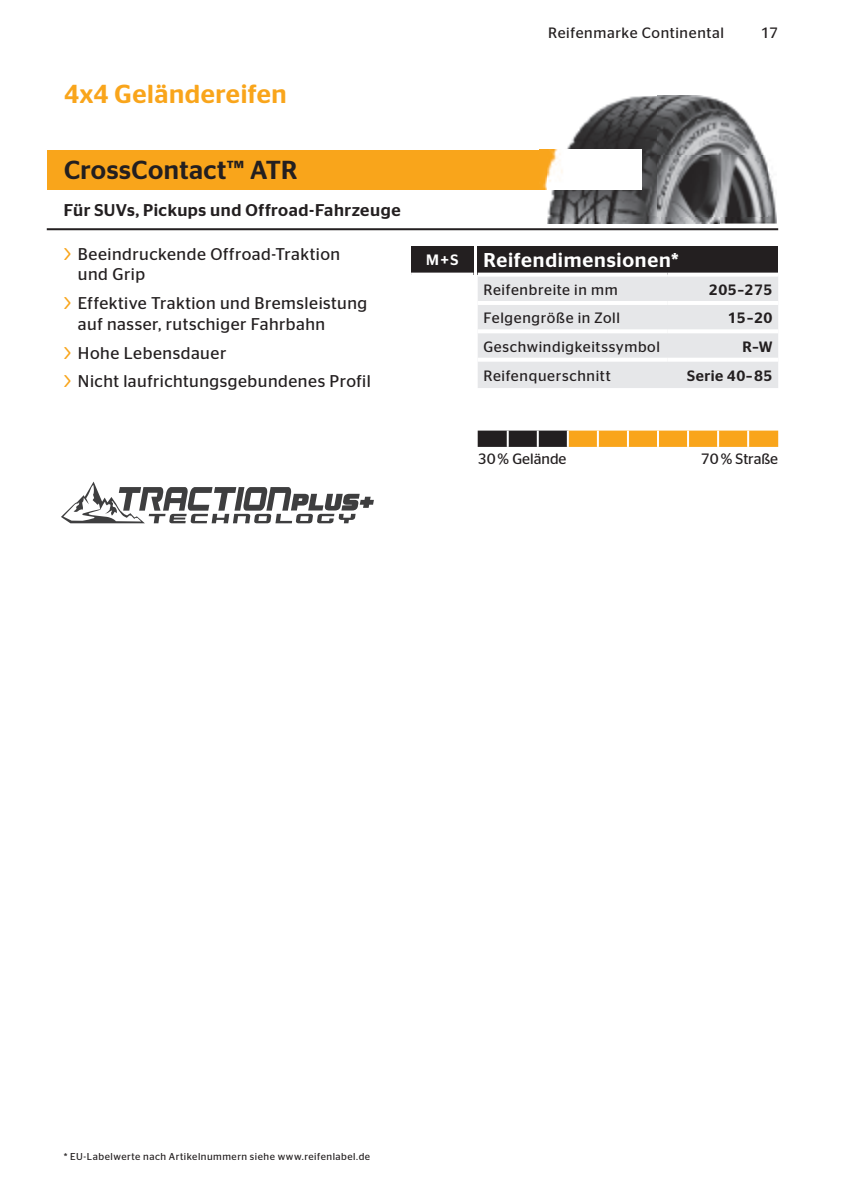
<style>
.page{position:relative;width:842px;height:1191px;background:#fff}
.page>*{position:absolute;margin:0;border:0;box-sizing:border-box;transform-origin:0 0}
.t1{font:500 26px "Continental Stag Sans";letter-spacing:.02em;color:#231f20}
.t2{font:500 26px "Continental Stag Sans";letter-spacing:.02em;color:#f9a51b}
.t3{font:500 20px "Continental Stag Sans";letter-spacing:.04em;color:#fff}
.t4{font:17px/20.4px "Continental Stag Sans";letter-spacing:.03em;color:#231f20}
.t5{font:500 17px "Continental Stag Sans";letter-spacing:.03em;color:#231f20}
.t6{font:15px "Continental Stag Sans";letter-spacing:.04em;color:#231f20}
.t7{font:500 15px "Continental Stag Sans";letter-spacing:.03em;color:#231f20}
.t8{font:15px "Continental Stag Sans";color:#231f20}
.t9{font:500 15px "Continental Stag Sans";color:#fff}
.t10{font:10px "Continental Stag Sans";letter-spacing:.05em;color:#231f20}
.s1{color:#f9a51b}
</style>
<div class="page">
<div style="left:47px;top:150px;width:594px;height:39px;background:#f9a51b"></div>
<img style="left:543px;top:175px;width:4px;height:14px">
<img style="left:719px;top:171px;width:58px;height:52px">
<img style="left:547px;top:216px;width:172px;height:7px">
<img style="left:547px;top:96px;width:221px;height:120px">
<div style="left:547px;top:150px;width:94px;height:39px;background:#fff"></div>
<hr style="left:47px;top:228px;width:731px;height:2px;background:#231f20">
<div style="left:411px;top:246px;width:62px;height:29px;background:#231f20"></div>
<hr style="left:411px;top:273px;width:62px;height:4px;background:#fff">
<div style="left:478px;top:246px;width:300px;height:29px;background:#231f20"></div>
<div style="left:478px;top:277px;width:300px;height:111px;background:#e6e7e9"></div>
<hr style="left:478px;top:273px;width:190px;height:4px;background:#fff">
<hr style="left:668px;top:273px;width:110px;height:4px;background:#fff">
<hr style="left:478px;top:301px;width:190px;height:4px;background:#fff">
<hr style="left:668px;top:301px;width:110px;height:4px;background:#fff">
<hr style="left:478px;top:329px;width:190px;height:4px;background:#fff">
<hr style="left:668px;top:329px;width:110px;height:4px;background:#fff">
<hr style="left:478px;top:358px;width:190px;height:4px;background:#fff">
<hr style="left:668px;top:358px;width:110px;height:4px;background:#fff">
<svg style="left:478px;top:430px;width:300px;height:17px;background:#bf8932"></svg>
<svg style="left:61px;top:481px;width:313px;height:42px"></svg>
<h1 class="t2" style="left:64px;top:79px;width:224px">4x4 Geländereifen</h1>
<h1 class="t1" style="left:64px;top:155px;width:235px">CrossContact™ ATR</h1>
<p class="t5" style="left:64px;top:200px;width:338px">Für SUVs, Pickups und Offroad-Fahrzeuge</p>
<p class="t4" style="left:78px;top:244px;width:264px;text-indent:-14px"><span class="s1">&gt;</span> Beeindruckende Offroad-Traktion und Grip</p>
<p class="t4" style="left:78px;top:293px;width:291px;text-indent:-14px"><span class="s1">&gt;</span> Effektive Traktion und Bremsleistung auf nasser, rutschiger Fahrbahn</p>
<p class="t4" style="left:64px;top:338px;width:309px;line-height:29px"><span class="s1">&gt;</span> Hohe Lebensdauer<br><span class="s1">&gt;</span> Nicht laufrichtungsgebundenes Profil</p>
<p class="t6" style="left:548px;top:24px;width:178px">Reifenmarke Continental</p>
<p class="t6" style="left:761px;top:24px;width:19px">17</p>
<p class="t9" style="left:426px;top:251px;width:34px">M + S</p>
<p class="t3" style="left:483px;top:249px;width:197px">Reifendimensionen*</p>
<p class="t6" style="left:483px;top:281px;width:136px">Reifenbreite in mm</p>
<p class="t7" style="left:709px;top:281px;width:65px">205–275</p>
<p class="t6" style="left:483px;top:309px;width:138px">Felgengröße in Zoll</p>
<p class="t7" style="left:728px;top:309px;width:46px">15–20</p>
<p class="t6" style="left:483px;top:338px;width:178px">Geschwindigkeitssymbol</p>
<p class="t7" style="left:742px;top:338px;width:32px">R–W</p>
<p class="t6" style="left:483px;top:367px;width:129px">Reifenquerschnitt</p>
<p class="t7" style="left:687px;top:367px;width:87px">Serie 40–85</p>
<p class="t8" style="left:478px;top:450px;width:90px">30 % Gelände</p>
<p class="t8" style="left:701px;top:450px;width:79px">70 % Straße</p>
<p class="t10" style="left:64px;top:1151px;width:308px">* EU-Labelwerte nach Artikelnummern siehe www.reifenlabel.de</p>
</div>
